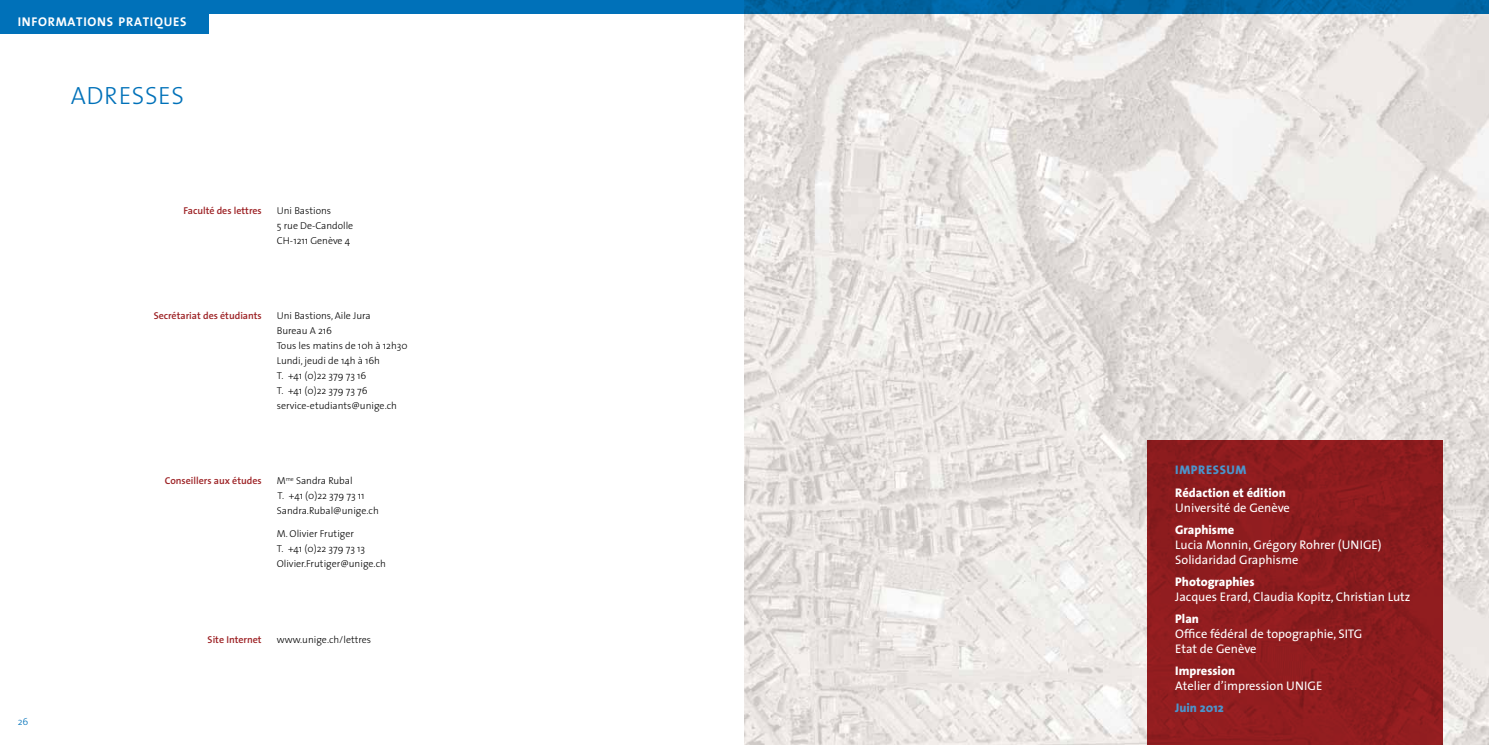
<style>
.page{position:relative;width:1489px;height:745px;background:#fff}
.page>*{position:absolute;margin:0;border:0;box-sizing:border-box;transform-origin:0 0}
.t1{font:300 25px "The Sans";color:#0071b9}
.t2{font:12.62px "The Sans Bold Caps";letter-spacing:.055em;color:#fff}
.t3{font:12.5px/15px "The Sans";color:#fff}
.t4{font:800 12.5px "The Sans";color:#fff}
.t5{font:800 12.5px "The Sans";color:#4b95cc}
.t6{font:300 10px/15px "The Sans";color:#000}
.t7{font:600 10px "The Sans";color:#9c2023}
.t8{font:300 10px "The Sans";color:#0071b9}
</style>
<div class="page">
<img style="left:744px;top:14px;width:744px;height:730px">
<div style="left:1146px;top:440px;width:296px;height:304px;background:#8f1c1f"></div>
<svg style="left:0;top:0;width:1488px;height:14px;background:#006aad"></svg>
<div style="left:0;top:14px;width:208px;height:20px;background:#0071b9"></div>
<p class="t2" style="left:18px;top:11px;width:170px">INFORMATIONS PRATIQUES</p>
<h1 class="t1" style="left:71px;top:75px;width:114px">Adresses</h1>
<p class="t7" style="left:183px;top:202px;width:80px">Faculté des lettres</p>
<p class="t6" style="left:277px;top:202px;width:78px">U ni Bastions<br>5 rue De-Candolle<br>CH-1211 Genève 4</p>
<p class="t8" style="left:18px;top:713px;width:12px">26</p>
<p class="t7" style="left:154px;top:307px;width:109px">Secrétariat des étudiants</p>
<p class="t6" style="left:277px;top:307px;width:132px">U ni Bastions, Aile Jura<br>Bureau A 216<br>Tous les matins de 10h à 12h30<br>Lundi, jeudi de 14h à 16h<br>T. +41 (0)22 379 73 16<br>T. +41 (0)22 379 73 76 service-etudiants@unige.ch</p>
<p class="t7" style="left:165px;top:472px;width:98px">Conseillers aux études</p>
<p class="t6" style="left:277px;top:472px;width:103px">M <sup>me</sup> Sandra Rubal<br>T. +41 (0)22 379 73 11<br>Sandra.Rubal@unige.ch</p>
<p class="t6" style="left:277px;top:525px;width:111px">M. Olivier Frutiger<br>T. +41 (0)22 379 73 13<br>Olivier.Frutiger@unige.ch</p>
<p class="t7" style="left:208px;top:630px;width:55px">Site Internet</p>
<p class="t6" style="left:277px;top:631px;width:96px">www.unige.ch/lettres</p>
<p class="t5" style="left:1175px;top:459px;width:73px">Impressum</p>
<p class="t4" style="left:1175px;top:481px;width:112px">Rédaction et édition</p>
<p class="t3" style="left:1175px;top:499px;width:116px">Université de Genève</p>
<p class="t4" style="left:1175px;top:518px;width:61px">Graphisme</p>
<p class="t3" style="left:1175px;top:536px;width:208px">Lucia Monnin, Grégory Rohrer (UNIGE)<br>Solidaridad Graphisme</p>
<p class="t4" style="left:1175px;top:570px;width:81px">Photographies</p>
<p class="t3" style="left:1175px;top:588px;width:237px">Jacques Erard, Claudia Kopitz, Christian Lutz</p>
<p class="t4" style="left:1175px;top:607px;width:25px">Plan</p>
<p class="t3" style="left:1175px;top:625px;width:188px">Office fédéral de topographie, SITG<br>Etat de Genève</p>
<p class="t4" style="left:1175px;top:660px;width:61px">Impression</p>
<p class="t3" style="left:1175px;top:677px;width:148px">Atelier d’impression UNIGE</p>
<p class="t5" style="left:1175px;top:697px;width:50px">Juin 2012</p>
</div>
